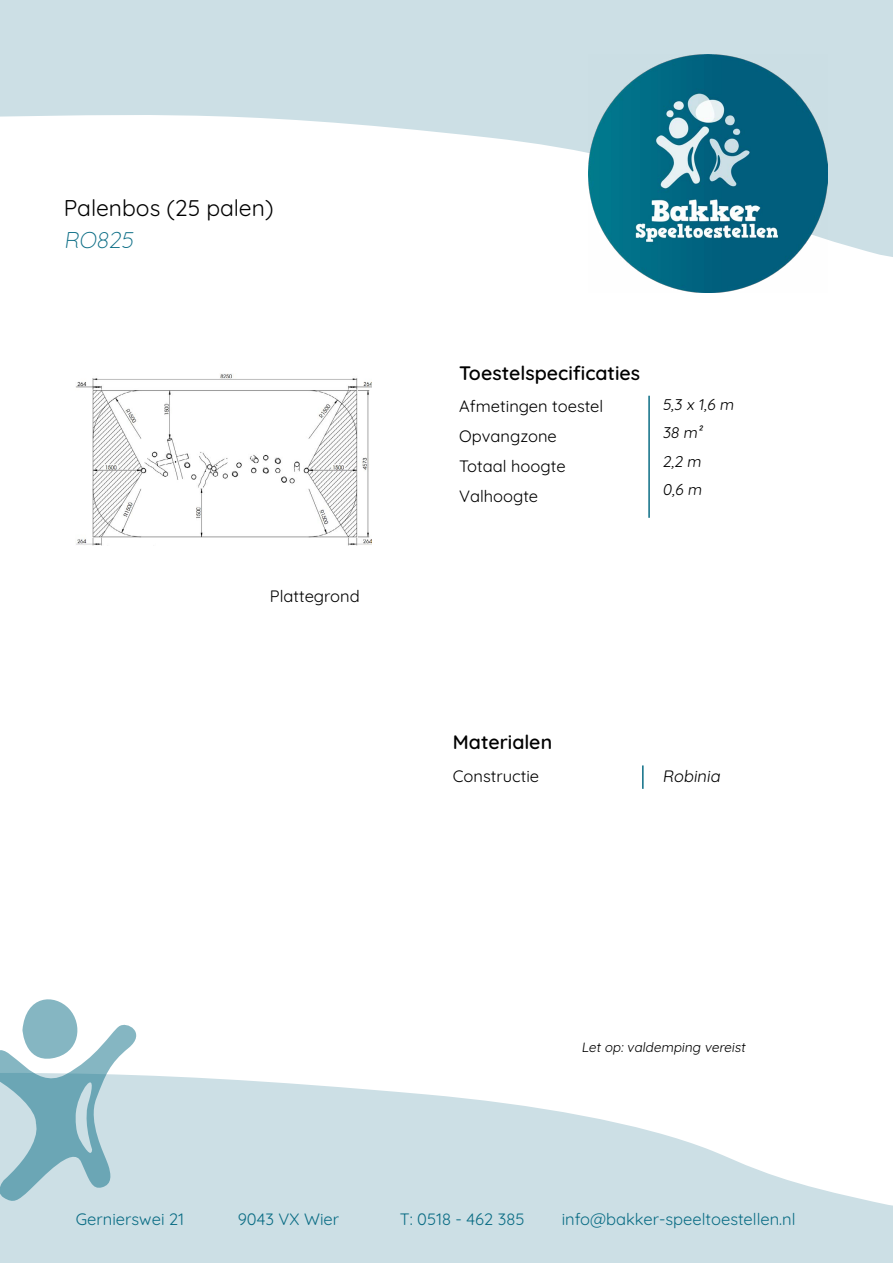
<style>
.page{position:relative;width:893px;height:1263px;background:#fff}
.page>*{position:absolute;margin:0;border:0;box-sizing:border-box;transform-origin:0 0}
.t1{font:300 22.8px "Quicksand";color:#000}
.t2{font:300 22.8px "Quicksand";color:#0b6d85}
.t3{font:300 19.5px "Quicksand";color:#000}
.t4{font:300 16.5px/30px "Quicksand";color:#000}
.t5{font:300 16.5px "Quicksand";color:#0b6d85}
.t6{font:300 15.6px/28.2px "Quicksand";color:#000}
.t7{font:300 13.5px "Quicksand";color:#000}
</style>
<div class="page">
<svg style="left:0;top:0;width:893px;height:257px;fill:#ccdfe5"></svg>
<img style="left:589px;top:54px;width:238px;height:238px">
<svg style="left:0;top:1075px;width:893px;height:188px;fill:#ccdfe5"></svg>
<svg style="left:0;top:999px;width:136px;height:202px"></svg>
<img style="left:75px;top:373px;width:296px;height:172px">
<hr style="left:648px;top:396px;width:2px;height:122px;background:#0b6d85">
<hr style="left:642px;top:765px;width:2px;height:24px;background:#0b6d85">
<h1 class="t1" style="left:64px;top:191px;width:211px">Palenbos (25 palen)</h1>
<h1 class="t2" style="left:64px;top:222px;width:75px">RO825</h1>
<p class="t4" style="left:270px;top:580px;width:91px">Plattegrond</p>
<p class="t3" style="left:459px;top:358px;width:182px">Toestelspecificaties</p>
<p class="t4" style="left:459px;top:390px;width:146px">Afmetingen toestel<br>Opvangzone<br>Totaal hoogte<br>Valhoogte</p>
<p class="t6" style="left:662px;top:389px;width:76px">5,3 x 1,6 m<br>38 m²<br>2,2 m<br>0,6 m</p>
<p class="t3" style="left:453px;top:727px;width:101px">Materialen</p>
<p class="t4" style="left:453px;top:759px;width:88px">Constructie</p>
<p class="t4" style="left:662px;top:759px;width:62px">Robinia</p>
<p class="t7" style="left:581px;top:1037px;width:168px">Let op: valdemping vereist</p>
<p class="t5" style="left:76px;top:1207px;width:110px">Gernierswei 21</p>
<p class="t5" style="left:238px;top:1207px;width:103px">9043 VX Wier</p>
<p class="t5" style="left:400px;top:1207px;width:126px">T: 0518 - 462 385</p>
<p class="t5" style="left:562px;top:1207px;width:235px">info@bakker-speeltoestellen.nl</p>
</div>
